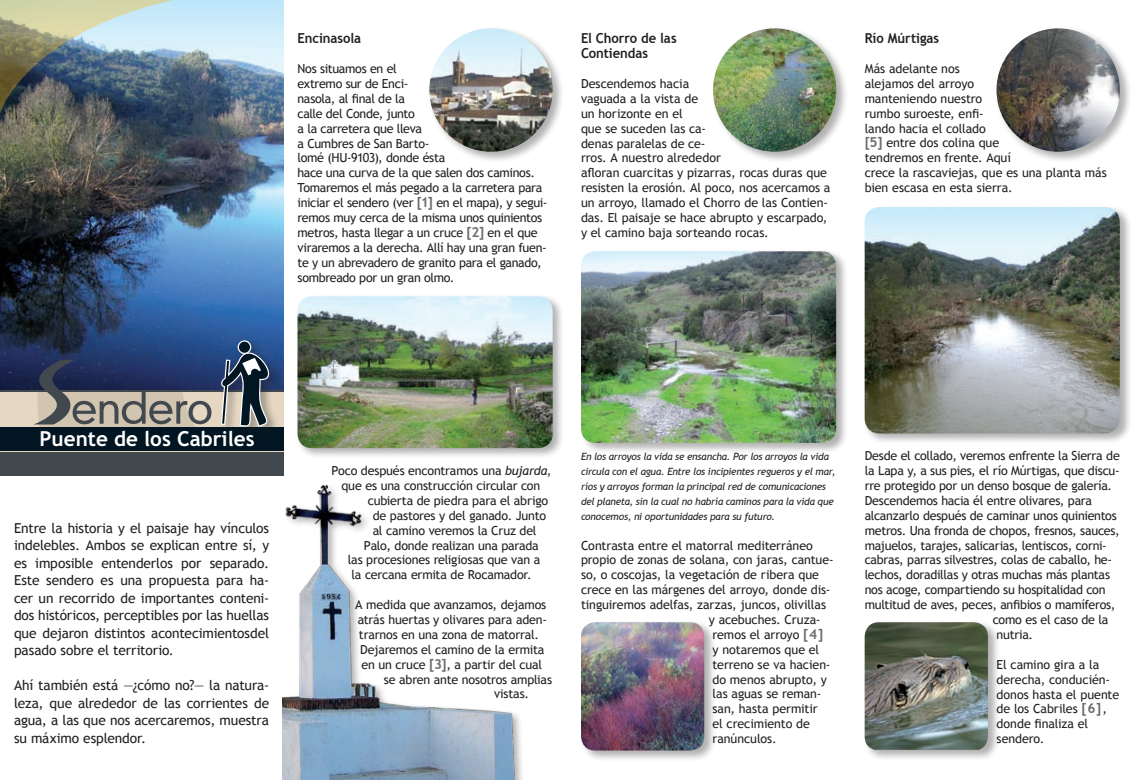
<style>
.page{position:relative;width:1134px;height:780px;background:#fff}
.page>*{position:absolute;margin:0;border:0;box-sizing:border-box;transform-origin:0 0}
.t1{font:700 20.62px "Trebuchet MS";color:#fff}
.t2{font:13.75px/17.5px "Trebuchet MS";letter-spacing:-.01em;color:#231f20;text-align:justify}
.t3{font:700 13.75px/14.9px "Trebuchet MS";letter-spacing:-.005em;color:#231f20;scale:.95 1}
.t4{font:12.5px/14.9px "Trebuchet MS";letter-spacing:-.015em;color:#231f20}
.t5{font:italic 10px/14.9px "Trebuchet MS";letter-spacing:-.02em;color:#231f20}
.s1{font-weight:700;font-size:13.75px;color:#6c6d70}
.s2{font-style:italic}
</style>
<div class="page">
<img style="left:0;top:0;width:283px;height:389px">
<img style="left:0;top:0;width:275px;height:152px">
<div style="left:428px;top:26px;width:142px;height:142px;background:#231f20;opacity:.35"></div>
<img style="left:429px;top:28px;width:124px;height:124px;border-radius:62px">
<div style="left:995px;top:26px;width:139px;height:142px;background:#231f20;opacity:.35"></div>
<img style="left:996px;top:28px;width:124px;height:124px;border-radius:62px">
<div style="left:711px;top:26px;width:143px;height:142px;background:#231f20;opacity:.35"></div>
<img style="left:713px;top:28px;width:123px;height:124px;border-radius:62px">
<div style="left:0;top:391px;width:283px;height:83px;background:#e5d7c2"></div>
<svg style="left:33px;top:360px;width:178px;height:67px"></svg>
<div style="left:0;top:427px;width:283px;height:23px;background:#011622"></div>
<div style="left:0;top:452px;width:283px;height:23px;background:#41494e"></div>
<hr style="left:0;top:389px;width:283px;height:2px;background:#41494e">
<div style="left:219px;top:338px;width:67px;height:108px;background:#231f20;opacity:.35"></div>
<svg style="left:221px;top:340px;width:48px;height:87px"></svg>
<div style="left:296px;top:294px;width:274px;height:171px;background:#231f20;opacity:.35"></div>
<img style="left:297px;top:296px;width:256px;height:152px">
<div style="left:579px;top:249px;width:275px;height:210px;background:#231f20;opacity:.35"></div>
<img style="left:581px;top:251px;width:255px;height:192px">
<div style="left:863px;top:205px;width:271px;height:245px;background:#231f20;opacity:.35"></div>
<img style="left:865px;top:207px;width:255px;height:226px">
<img style="left:282px;top:472px;width:240px;height:308px">
<div style="left:579px;top:620px;width:143px;height:147px;background:#231f20;opacity:.35"></div>
<img style="left:581px;top:622px;width:123px;height:128px">
<div style="left:863px;top:620px;width:142px;height:147px;background:#231f20;opacity:.35"></div>
<img style="left:865px;top:622px;width:123px;height:127px">
<p class="t3" style="left:297px;top:31px;width:69px">Encinasola</p>
<p class="t4" style="left:297px;top:61px;width:251px">Nos situamos en el<br>extremo sur de Enci-<br>nasola, al final de la<br>calle del Conde, junto<br>a la carretera que lleva<br>a Cumbres de San Barto-<br>lomé (HU-9103), donde ésta<br>hace una curva de la que salen dos caminos.<br>Tomaremos el más pegado a la carretera para iniciar el sendero (ver <span class="s1">[1]</span> en el mapa), y segui&shy;remos muy cerca de la misma unos quinientos metros, hasta llegar a un cruce <span class="s1">[2]</span> en el que viraremos a la derecha. Allí hay una gran fuen&shy;te y un abrevadero de granito para el ganado, sombreado por un gran olmo.</p>
<p class="t3" style="left:581px;top:31px;width:102px">El Chorro de las<br>Contiendas</p>
<p class="t4" style="left:581px;top:76px;width:251px">Descendemos hacia<br>vaguada a la vista de<br>un horizonte en el<br>que se suceden las ca-<br>denas paralelas de ce-<br>rros. A nuestro alrededor<br>afloran cuarcitas y pizarras, rocas duras que resisten la erosión. Al poco, nos acercamos a un arroyo, llamado el Chorro de las Contien&shy;das. El paisaje se hace abrupto y escarpado, y el camino baja sorteando rocas.</p>
<p class="t3" style="left:865px;top:31px;width:80px">Río Múrtigas</p>
<p class="t4" style="left:865px;top:61px;width:244px">Más adelante nos<br>alejamos del arroyo<br>manteniendo nuestro<br>rumbo suroeste, enfi-<br>lando hacia el collado<br><span class="s1">[5]</span> entre dos colina que<br>tendremos en frente. Aquí<br>crece la rascaviejas, que es una planta más bien escasa en esta sierra.</p>
<h1 class="t1" style="left:40px;top:425px;width:217px">Puente de los Cabriles</h1>
<p class="t2" style="left:14px;top:519px;width:257px">Entre la historia y el paisaje hay vínculos indelebles. Ambos se explican entre sí, y es imposible entenderlos por separado.<br>Este sendero es una propuesta para ha&shy;cer un recorrido de importantes conteni&shy;dos históricos, perceptibles por las huellas que dejaron distintos acontecimientosdel pasado sobre el territorio.</p>
<p class="t2" style="left:14px;top:677px;width:257px">Ahí también está —¿cómo no?— la natura&shy;leza, que alrededor de las corrientes de agua, a las que nos acercaremos, muestra su máximo esplendor.</p>
<p class="t4" style="left:331px;top:463px;width:221px">Poco después encontramos una <span class="s2">bujarda</span>,</p>
<p class="t4" style="left:341px;top:478px;width:200px">que es una construcción circular con</p>
<p class="t4" style="left:368px;top:493px;width:182px">cubierta de piedra para el abrigo</p>
<p class="t4" style="left:373px;top:508px;width:175px">de pastores y del ganado. Junto</p>
<p class="t4" style="left:373px;top:523px;width:165px">al camino veremos la Cruz del</p>
<p class="t4" style="left:364px;top:538px;width:176px">Palo, donde realizan una parada</p>
<p class="t4" style="left:348px;top:552px;width:194px">las procesiones religiosas que van a</p>
<p class="t4" style="left:351px;top:567px;width:182px">la cercana ermita de Rocamador.</p>
<p class="t4" style="left:355px;top:597px;width:193px">A medida que avanzamos, dejamos</p>
<p class="t4" style="left:358px;top:612px;width:191px">atrás huertas y olivares para aden-</p>
<p class="t4" style="left:359px;top:627px;width:182px">trarnos en una zona de matorral.</p>
<p class="t4" style="left:360px;top:642px;width:186px">Dejaremos el camino de la ermita</p>
<p class="t4" style="left:361px;top:657px;width:182px">en un cruce <span class="s1">[3]</span>, a partir del cual</p>
<p class="t4" style="left:384px;top:671px;width:170px">se abren ante nosotros amplias</p>
<p class="t4" style="left:494px;top:686px;width:37px">vistas.</p>
<p class="t5" style="left:581px;top:449px;width:256px">En los arroyos la vida se ensancha. Por los arroyos la vida circula con el agua. Entre los incipientes regueros y el mar, ríos y arroyos forman la principal red de comunicaciones del planeta, sin la cual no habría caminos para la vida que conocemos, ni oportunidades para su futuro.</p>
<p class="t4" style="left:581px;top:538px;width:233px">Contrasta entre el matorral mediterráneo</p>
<p class="t4" style="left:581px;top:552px;width:254px">propio de zonas de solana, con jaras, cantue-</p>
<p class="t4" style="left:581px;top:567px;width:239px">so, o coscojas, la vegetación de ribera que</p>
<p class="t4" style="left:581px;top:582px;width:251px">crece en las márgenes del arroyo, donde dis-</p>
<p class="t4" style="left:581px;top:597px;width:247px">tinguiremos adelfas, zarzas, juncos, olivillas</p>
<p class="t4" style="left:709px;top:612px;width:113px">y acebuches. Cruza-</p>
<p class="t4" style="left:712px;top:627px;width:112px">remos el arroyo <span class="s1">[4]</span></p>
<p class="t4" style="left:712px;top:642px;width:108px">y notaremos que el</p>
<p class="t4" style="left:712px;top:657px;width:120px">terreno se va hacien-</p>
<p class="t4" style="left:712px;top:671px;width:116px">do menos abrupto, y</p>
<p class="t4" style="left:712px;top:686px;width:111px">las aguas se reman-</p>
<p class="t4" style="left:712px;top:701px;width:107px">san, hasta permitir</p>
<p class="t4" style="left:712px;top:716px;width:99px">el crecimiento de</p>
<p class="t4" style="left:712px;top:731px;width:66px">ranúnculos.</p>
<p class="t4" style="left:865px;top:448px;width:257px">Desde el collado, veremos enfrente la Sierra de</p>
<p class="t4" style="left:865px;top:463px;width:257px">la Lapa y, a sus pies, el río Múrtigas, que discu-</p>
<p class="t4" style="left:865px;top:478px;width:249px">rre protegido por un denso bosque de galería.</p>
<p class="t4" style="left:865px;top:493px;width:229px">Descendemos hacia él entre olivares, para</p>
<p class="t4" style="left:865px;top:508px;width:254px">alcanzarlo después de caminar unos quinientos</p>
<p class="t4" style="left:865px;top:523px;width:257px">metros. Una fronda de chopos, fresnos, sauces,</p>
<p class="t4" style="left:865px;top:538px;width:244px">majuelos, tarajes, salicarias, lentiscos, corni-</p>
<p class="t4" style="left:865px;top:552px;width:249px">cabras, parras silvestres, colas de caballo, he-</p>
<p class="t4" style="left:865px;top:567px;width:247px">lechos, doradillas y otras muchas más plantas</p>
<p class="t4" style="left:865px;top:582px;width:242px">nos acoge, compartiendo su hospitalidad con</p>
<p class="t4" style="left:865px;top:597px;width:252px">multitud de aves, peces, anfibios o mamíferos,</p>
<p class="t4" style="left:993px;top:612px;width:117px">como es el caso de la</p>
<p class="t4" style="left:996px;top:627px;width:38px">nutria.</p>
<p class="t4" style="left:996px;top:657px;width:124px">El camino gira a la derecha, conducién&shy;donos hasta el puente de los Cabriles <span class="s1">[6]</span>, donde finaliza el sendero.</p>
</div>
